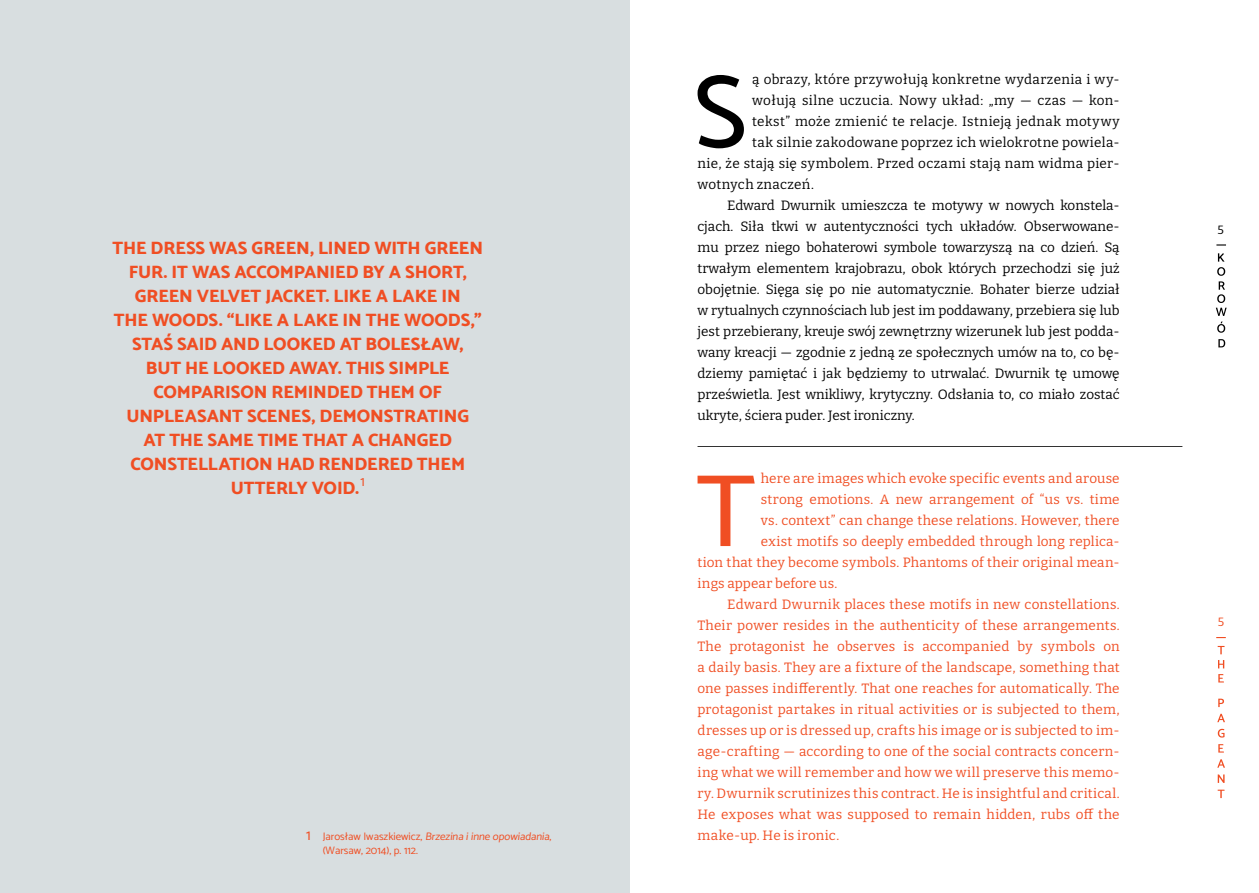
<style>
.page{position:relative;width:1259px;height:893px;background:#fff}
.page>*{position:absolute;margin:0;border:0;box-sizing:border-box;transform-origin:0 0}
.t1{font:500 103.5px "Catamaran";color:#000}
.t2{font:500 103.5px "Catamaran";color:#f04e23}
.t3{font:800 18px/24px "Catamaran";letter-spacing:-.01em;color:#f04e23;text-align:center}
.t4{font:13.5px "Bitter";letter-spacing:.015em;color:#f04e23}
.t5{font:13.5px "Bitter";color:#000}
.t6{font:13.5px "Bitter";letter-spacing:.025em;color:#000}
.t7{font:13.5px "Bitter";letter-spacing:.02em;color:#000}
.t8{font:12px "Bitter";color:#f04e23}
.t9{font:12px "Bitter";color:#000}
.t10{font:10.95px/13.5px "Catamaran";color:#f04e23}
.s1{font-size:15px}
</style>
<div class="page">
<svg style="left:1216px;top:253px;width:10px;height:63px"></svg>
<svg style="left:1217px;top:322px;width:8px;height:11px"></svg>
<svg style="left:1218px;top:339px;width:7px;height:8px"></svg>
<svg style="left:1217px;top:646px;width:7px;height:8px"></svg>
<svg style="left:1218px;top:660px;width:6px;height:8px"></svg>
<svg style="left:1218px;top:674px;width:6px;height:8px"></svg>
<svg style="left:1218px;top:699px;width:6px;height:8px"></svg>
<svg style="left:1217px;top:714px;width:8px;height:8px"></svg>
<svg style="left:1217px;top:729px;width:7px;height:9px"></svg>
<svg style="left:1218px;top:744px;width:6px;height:9px"></svg>
<svg style="left:1217px;top:759px;width:8px;height:9px"></svg>
<svg style="left:1217px;top:774px;width:7px;height:9px"></svg>
<svg style="left:1217px;top:790px;width:7px;height:8px"></svg>
<svg style="left:1216px;top:244px;width:10px;height:2px"></svg>
<hr style="left:697px;top:446px;width:485px;height:1px;background:#000">
<div style="left:0;top:0;width:629px;height:893px;background:#d8dee0"></div>
<p class="t3" style="left:112px;top:236px;width:372px">THE DRESS WAS GREEN, LINED WITH GREEN<br>FUR. IT WAS ACCOMPANIED BY A SHORT,<br>GREEN VELVET JACKET. LIKE A LAKE IN<br>THE WOODS. “LIKE A LAKE IN THE WOODS,”<br>STAŚ SAID AND LOOKED AT BOLESŁAW,<br>BUT HE LOOKED AWAY. THIS SIMPLE<br>COMPARISON REMINDED THEM OF<br>UNPLEASANT SCENES, DEMONSTRATING<br>AT THE SAME TIME THAT A CHANGED<br>CONSTELLATION HAD RENDERED THEM<br>UTTERLY VOID.<sup>1</sup></p>
<p class="t10" style="left:323px;top:829px;width:230px;text-indent:-17px"><span class="s1">1</span> Jarosław Iwaszkiewicz, Brzezinaiinneopowiadania, (Warsaw, 2014), p. 112.</p>
<h1 class="t1" style="left:693px;top:33px;width:55px">S</h1>
<p class="t6" style="left:752px;top:71px;width:369px">ą obrazy, które przywołują konkretne wydarzenia i wy-</p>
<p class="t7" style="left:752px;top:92px;width:369px">wołują silne uczucia. Nowy układ: „my — czas — kon-</p>
<p class="t6" style="left:752px;top:113px;width:369px">tekst” może zmienić te relacje. Istnieją jednak motywy</p>
<p class="t6" style="left:752px;top:134px;width:369px">tak silnie zakodowane poprzez ich wielokrotne powiela-</p>
<p class="t6" style="left:697px;top:155px;width:424px">nie, że stają się symbolem. Przed oczami stają nam widma pier-</p>
<p class="t7" style="left:697px;top:176px;width:118px">wotnych znaczeń.</p>
<p class="t5" style="left:727px;top:197px;width:394px">Edward Dwurnik umieszcza te motywy w nowych konstela-</p>
<p class="t5" style="left:697px;top:218px;width:424px">cjach. Siła tkwi w autentyczności tych układów. Obserwowane-</p>
<p class="t5" style="left:697px;top:239px;width:423px">mu przez niego bohaterowi symbole towarzyszą na co dzień. Są</p>
<p class="t5" style="left:697px;top:260px;width:423px">trwałym elementem krajobrazu, obok których przechodzi się już</p>
<p class="t5" style="left:697px;top:281px;width:424px">obojętnie. Sięga się po nie automatycznie. Bohater bierze udział</p>
<p class="t5" style="left:697px;top:302px;width:424px">w rytualnych czynnościach lub jest im poddawany, przebiera się lub</p>
<p class="t5" style="left:697px;top:323px;width:424px">jest przebierany, kreuje swój zewnętrzny wizerunek lub jest podda-</p>
<p class="t5" style="left:697px;top:344px;width:423px">wany kreacji — zgodnie z jedną ze społecznych umów na to, co bę-</p>
<p class="t5" style="left:697px;top:365px;width:423px">dziemy pamiętać i jak będziemy to utrwalać. Dwurnik tę umowę</p>
<p class="t5" style="left:697px;top:386px;width:423px">prześwietla. Jest wnikliwy, krytyczny. Odsłania to, co miało zostać</p>
<p class="t5" style="left:697px;top:407px;width:219px">ukryte, ściera puder. Jest ironiczny.</p>
<h1 class="t2" style="left:696px;top:432px;width:61px">T</h1>
<p class="t4" style="left:761px;top:470px;width:360px">here are images which evoke specific events and arouse</p>
<p class="t4" style="left:761px;top:491px;width:360px">strong emotions. A new arrangement of “us vs. time</p>
<p class="t4" style="left:761px;top:512px;width:360px">vs. context” can change these relations. However, there</p>
<p class="t4" style="left:761px;top:533px;width:360px">exist motifs so deeply embedded through long replica-</p>
<p class="t4" style="left:697px;top:554px;width:424px">tion that they become symbols. Phantoms of their original mean-</p>
<p class="t4" style="left:697px;top:575px;width:141px">ings appear before us.</p>
<p class="t4" style="left:727px;top:596px;width:394px">Edward Dwurnik places these motifs in new constellations.</p>
<p class="t4" style="left:697px;top:617px;width:424px">Their power resides in the authenticity of these arrangements.</p>
<p class="t4" style="left:697px;top:638px;width:423px">The protagonist he observes is accompanied by symbols on</p>
<p class="t4" style="left:697px;top:659px;width:423px">a daily basis. They are a fixture of the landscape, something that</p>
<p class="t4" style="left:697px;top:680px;width:424px">one passes indifferently. That one reaches for automatically. The</p>
<p class="t4" style="left:697px;top:701px;width:423px">protagonist partakes in ritual activities or is subjected to them,</p>
<p class="t4" style="left:697px;top:722px;width:424px">dresses up or is dressed up, crafts his image or is subjected to im-</p>
<p class="t4" style="left:697px;top:743px;width:424px">age-crafting — according to one of the social contracts concern-</p>
<p class="t4" style="left:697px;top:764px;width:424px">ing what we will remember and how we will preserve this memo-</p>
<p class="t4" style="left:697px;top:785px;width:423px">ry. Dwurnik scrutinizes this contract. He is insightful and critical.</p>
<p class="t4" style="left:697px;top:806px;width:423px">He exposes what was supposed to remain hidden, rubs off the</p>
<p class="t4" style="left:697px;top:827px;width:143px">make-up. He is ironic.</p>
<p class="t9" style="left:1217px;top:222px;width:8px">5</p>
<p class="t8" style="left:1217px;top:614px;width:8px">5</p>
</div>
